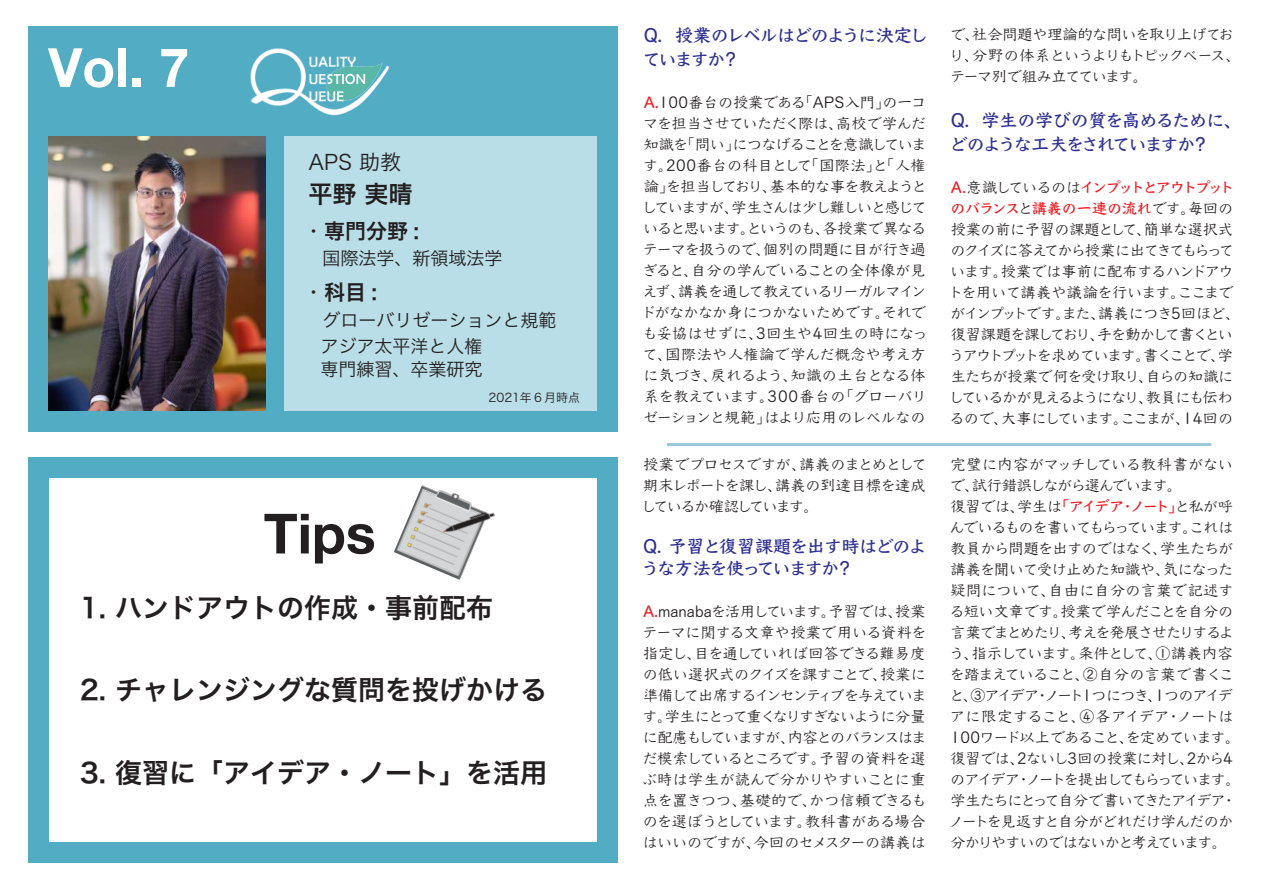
<style>
.page{position:relative;width:1263px;height:893px;background:#fff}
.page>*{position:absolute;margin:0;border:0;box-sizing:border-box;transform-origin:0 0}
.t1{font:700 55.5px "Helvetica Neue";color:#231f20}
.t2{font:700 54px "Helvetica Neue";color:#fff}
.t3{font:27px "Hira Kaku Pro W6";color:#231f20}
.t4{font:24px "Hira Kaku Pro W6";color:#231f20}
.t5{font:21px "Hira Kaku Pro W6";color:#231f20}
.t6{font:21px "Hira Kaku Pro W3";color:#231f20}
.t7{font:700 18px/24px "Yu Kyo Yoko";letter-spacing:-.07em;color:#2e3092}
.t8{font:18px/26.2px "Hira Kaku Pro W3";color:#231f20}
.t9{font:700 18px/24px "Yu Kyo Yoko";letter-spacing:-.09em;color:#2e3092}
.t10{font:500 15px/21px "Yu Kyo Yoko";letter-spacing:-.045em;color:#231f20}
.t11{font:500 15px/21px "Yu Kyo Yoko";letter-spacing:-.065em;color:#231f20}
.t12{font:12px "Hira Kaku Pro W3";color:#231f20}
.s1{font-family:"Hira Kaku Pro W3"}
.s2{font-weight:700;color:#ee1d23}
</style>
<div class="page">
<div style="left:28px;top:26px;width:590px;height:406px;background:#52adc4"></div>
<div style="left:28px;top:458px;width:590px;height:405px;background:#52adc4"></div>
<div style="left:284px;top:136px;width:313px;height:275px;background:#b9dee7"></div>
<img style="left:250px;top:48px;width:139px;height:112px">
<div style="left:49px;top:479px;width:548px;height:363px;background:#fff"></div>
<img style="left:48px;top:136px;width:217px;height:274px">
<img style="left:394px;top:485px;width:101px;height:95px">
<hr style="left:667px;top:443px;width:544px;height:3px;background:#9ac8d8">
<h2 class="t2" style="left:48px;top:25px;width:142px">Vol. 7</h2>
<h3 class="t6" style="left:308px;top:144px;width:94px">APS 助教</h3>
<h3 class="t4" style="left:308px;top:172px;width:105px">平野 実晴</h3>
<h3 class="t5" style="left:303px;top:212px;width:117px"><span class="s1">・</span>専門分野 :</h3>
<p class="t8" style="left:322px;top:244px;width:182px">国際法学、新領域法学</p>
<h3 class="t5" style="left:303px;top:273px;width:75px"><span class="s1">・</span>科目 :</h3>
<p class="t8" style="left:320px;top:306px;width:237px">グローバリゼーションと規範アジア太平洋と人権</p>
<p class="t8" style="left:320px;top:354px;width:163px">専門練習、卒業研究</p>
<p class="t12" style="left:489px;top:387px;width:93px">2021年 6 月時点</p>
<h1 class="t1" style="left:264px;top:490px;width:113px">Tips</h1>
<h3 class="t3" style="left:80px;top:583px;width:415px">1. ハンドアウトの作成・事前配布</h3>
<h3 class="t3" style="left:80px;top:666px;width:469px">2. チャレンジングな質問を投げかける</h3>
<h3 class="t3" style="left:80px;top:748px;width:469px">3. 復習に「アイデア・ノート」を活用</h3>
<p class="t9" style="left:643px;top:24px;width:287px">Q. 授業のレベルはどのように決定していますか？</p>
<p class="t10" style="left:641px;top:92px;width:288px"><span class="s2">A.</span>100番台の授業である「APS入門」の一コマを担当させていただく際は、高校で学んだ知識を「問い」につなげることを意識しています。200番台の科目として「国際法」と「人権論」を担当しており、基本的な事を教えようとしていますが、学生さんは少し難しいと感じていると思います。というのも、各授業で異なるテーマを扱うので、個別の問題に目が行き過ぎると、自分の学んでいることの全体像が見えず、講義を通して教えているリーガルマインドがなかなか身につかないためです。それでも妥協はせずに、3回生や4回生の時になって、国際法や人権論で学んだ概念や考え方に気づき、戻れるよう、知識の土台となる体系を教えています。300番台の「グローバリゼーションと規範」はより応用のレベルなの</p>
<p class="t10" style="left:642px;top:454px;width:287px;text-align:justify">授業でプロセスですが、講義のまとめとして期末レポートを課し、講義の到達目標を達成しているか確認しています。</p>
<p class="t7" style="left:641px;top:535px;width:287px;line-height:22.5px">Q. 予習と復習課題を出す時はどのような方法を使っていますか？</p>
<p class="t10" style="left:642px;top:601px;width:286px;text-align:justify"><span class="s2">A.</span>manabaを活用しています。予習では、授業テーマに関する文章や授業で用いる資料を指定し、目を通していれば回答できる難易度の低い選択式のクイズを課すことで、授業に準備して出席するインセンティブを与えています。学生にとって重くなりすぎないように分量に配慮もしていますが、内容とのバランスはまだ模索しているところです。予習の資料を選ぶ時は学生が読んで分かりやすいことに重点を置きつつ、基礎的で、かつ信頼できるものを選ぼうとしています。教科書がある場合はいいのですが、今回のセメスターの講義は</p>
<p class="t10" style="left:949px;top:24px;width:293px">で、社会問題や理論的な問いを取り上げており、分野の体系というよりもトピックベース、テーマ別で組み立てています。</p>
<p class="t7" style="left:950px;top:109px;width:294px">Q. 学生の学びの質を高めるために、どのような工夫をされていますか？</p>
<p class="t11" style="left:948px;top:177px;width:294px"><span class="s2">A.</span>意識しているのは<span class="s2">インプットとアウトプットのバランス</span>と<span class="s2">講義の一連の流れ</span>です。毎回の授業の前に予習の課題として、簡単な選択式のクイズに答えてから授業に出てきてもらっています。授業では事前に配布するハンドアウトを用いて講義や議論を行います。ここまでがインプットです。また、講義につき5回ほど、復習課題を課しており、手を動かして書くというアウトプットを求めています。書くことで、学生たちが授業で何を受け取り、自らの知識にしているかが見えるようになり、教員にも伝わるので、大事にしています。ここまが、14回の</p>
<p class="t10" style="left:949px;top:454px;width:293px">完璧に内容がマッチしている教科書がないで、試行錯誤しながら選んでいます。<br>復習では、学生は<span class="s2">「アイデア・ノート」</span>と私が呼んでいるものを書いてもらっています。これは教員から問題を出すのではなく、学生たちが講義を聞いて受け止めた知識や、気になった疑問について、自由に自分の言葉で記述する短い文章です。授業で学んだことを自分の言葉でまとめたり、考えを発展させたりするよう、指示しています。条件として、①講義内容を踏まえていること、②自分の言葉で書くこと、③アイデア・ノート1つにつき、1つのアイデアに限定すること、④各アイデア・ノートは<br>100ワード以上であること、を定めています。復習では、2ないし3回の授業に対し、2から4のアイデア・ノートを提出してもらっています。学生たちにとって自分で書いてきたアイデア・ノートを見返すと自分がどれだけ学んだのか分かりやすいのではないかと考えています。</p>
</div>
